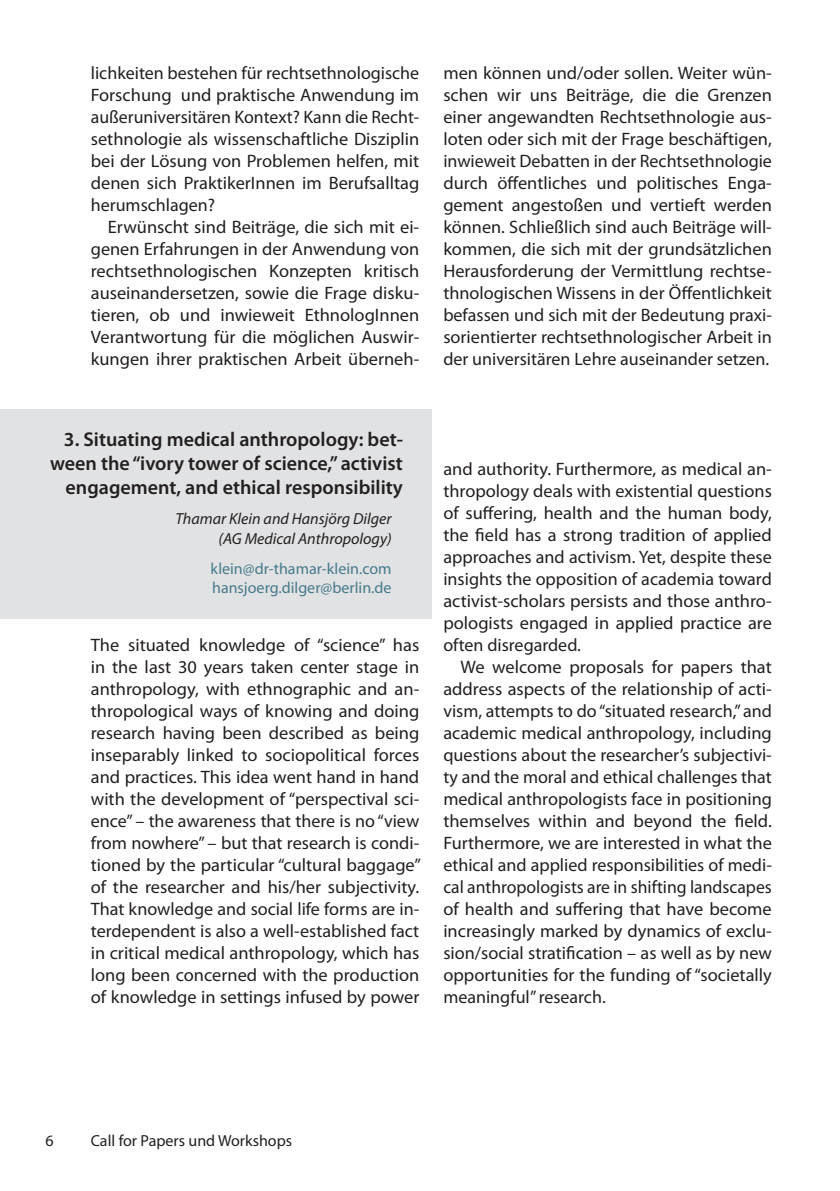
<style>
.page{position:relative;width:840px;height:1191px;background:#fff}
.page>*{position:absolute;margin:0;border:0;box-sizing:border-box;transform-origin:0 0}
.t1{font:600 20px/24px "Myriad Pro";color:#231f20;text-align:right}
.t2{font:18px/22px "Myriad Pro";color:#231f20;text-align:justify}
.t3{font:italic 16px/19.2px "Myriad Pro";color:#231f20;text-align:right}
.t4{font:16px/19.2px "Myriad Pro";color:#477a8b}
.t5{font:16px "Myriad Pro";color:#231f20}
</style>
<div class="page">
<div style="left:0;top:409px;width:431px;height:209px;background:#e1e2e4"></div>
<p class="t2" style="left:91px;top:61px;width:330px">lichkeiten bestehen für rechtsethnologische Forschung und praktische Anwendung im außeruniversitären Kontext? Kann die Recht&shy;sethnologie als wissenschaftliche Disziplin bei der Lösung von Problemen helfen, mit denen sich PraktikerInnen im Berufsalltag herumschlagen?</p>
<p class="t2" style="left:91px;top:215px;width:330px;text-indent:17px">Erwünscht sind Beiträge, die sich mit ei&shy;genen Erfahrungen in der Anwendung von rechtsethnologischen Konzepten kritisch auseinandersetzen, sowie die Frage disku&shy;tieren, ob und inwieweit EthnologInnen Verantwortung für die möglichen Auswir&shy;kungen ihrer praktischen Arbeit überneh-</p>
<p class="t2" style="left:443px;top:61px;width:330px">men können und/oder sollen. Weiter wün&shy;schen wir uns Beiträge, die die Grenzen einer angewandten Rechtsethnologie aus&shy;loten oder sich mit der Frage beschäftigen, inwieweit Debatten in der Rechtsethnologie durch öffentliches und politisches Enga&shy;gement angestoßen und vertieft werden können. Schließlich sind auch Beiträge will&shy;kommen, die sich mit der grundsätzlichen Herausforderung der Vermittlung rechtse&shy;thnologischen Wissens in der Öffentlichkeit befassen und sich mit der Bedeutung praxi&shy;sorientierter rechtsethnologischer Arbeit in der universitären Lehre auseinander setzen.</p>
<p class="t1" style="left:50px;top:426px;width:354px">3. Situating medical anthropology: bet&shy;ween the “ivory tower of science,” activist engagement, and ethical responsibility</p>
<p class="t3" style="left:175px;top:509px;width:217px">Thamar Klein and Hansjörg Dilger (AG Medical Anthropology)</p>
<p class="t4" style="left:210px;top:559px;width:182px">klein@dr-thamar-klein.com hansjoerg.dilger@berlin.de</p>
<p class="t2" style="left:91px;top:633px;width:331px">The situated knowledge of “science” has in the last 30 years taken center stage in anthropology, with ethnographic and an&shy;thropological ways of knowing and doing research having been described as being inseparably linked to sociopolitical forces and practices. This idea went hand in hand with the development of “perspectival sci&shy;ence” – the awareness that there is no “view from nowhere” – but that research is condi&shy;tioned by the particular “cultural baggage” of the researcher and his/her subjectivity.<br>That knowledge and social life forms are in&shy;terdependent is also a well-established fact in critical medical anthropology, which has long been concerned with the production of knowledge in settings infused by power</p>
<p class="t2" style="left:443px;top:457px;width:330px">and authority. Furthermore, as medical an&shy;thropology deals with existential questions of suffering, health and the human body, the field has a strong tradition of applied approaches and activism. Yet, despite these insights the opposition of academia toward activist-scholars persists and those anthro&shy;pologists engaged in applied practice are often disregarded.</p>
<p class="t2" style="left:443px;top:655px;width:330px;text-indent:17px">We welcome proposals for papers that address aspects of the relationship of acti&shy;vism, attempts to do “situated research,” and academic medical anthropology, including questions about the researcher’s subjectivi&shy;ty and the moral and ethical challenges that medical anthropologists face in positioning themselves within and beyond the field.<br>Furthermore, we are interested in what the ethical and applied responsibilities of medi&shy;cal anthropologists are in shifting landscapes of health and suffering that have become increasingly marked by dynamics of exclu&shy;sion/social stratification – as well as by new opportunities for the funding of “societally meaningful” research.</p>
<p class="t5" style="left:45px;top:1131px;width:10px">6</p>
<p class="t5" style="left:91px;top:1131px;width:203px">Call for Papers und Workshops</p>
</div>
